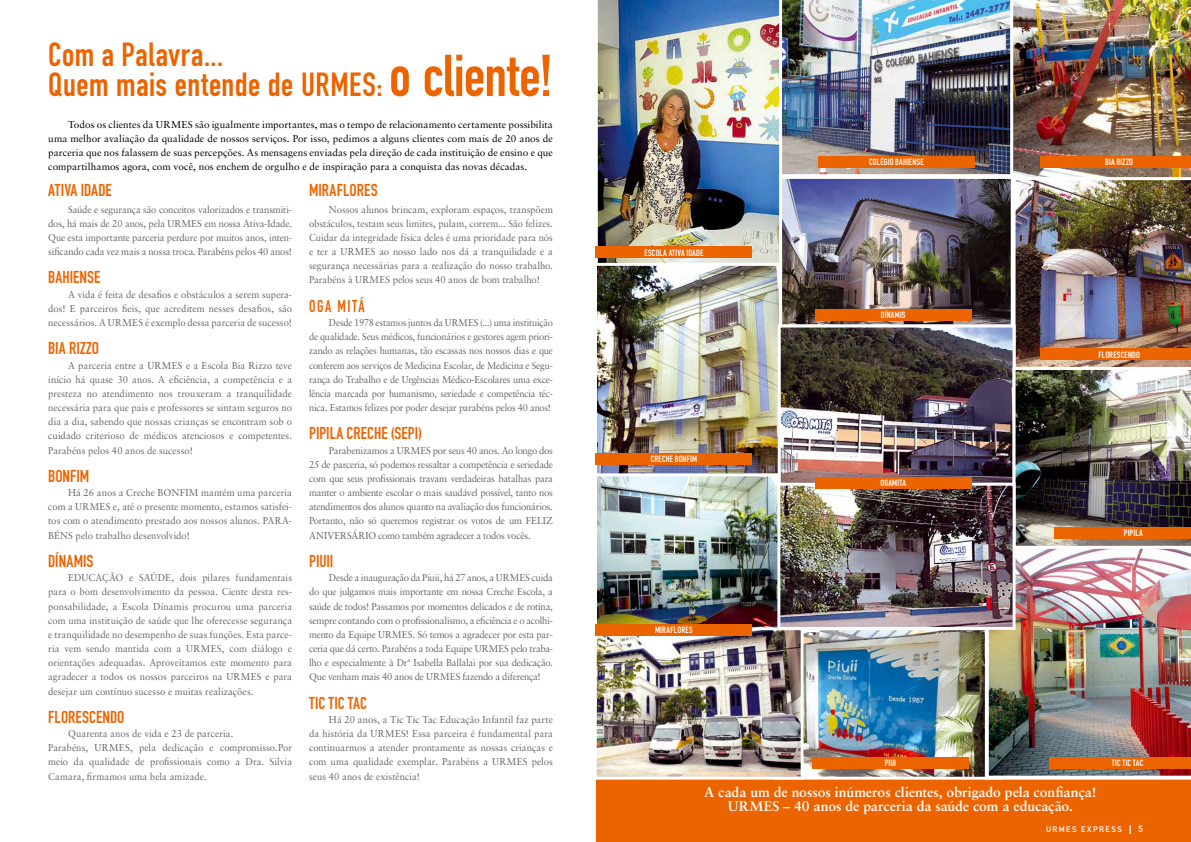
<style>
.page{position:relative;width:1191px;height:842px;background:#fff}
.page>*{position:absolute;margin:0;border:0;box-sizing:border-box;transform-origin:0 0}
.t1{font:33px/30px "DIN Engschrift Std";letter-spacing:.015em;color:#ec6400}
.t2{font:17px "DIN Engschrift Std";color:#ec6400}
.t3{font:17px "DIN Engschrift Std";color:#ec6400;scale:.9 1}
.t4{font:700 14px/14px "Sabon LT Std";letter-spacing:-.005em;color:#fff;text-align:center}
.t5{font:10px/14.2px "Sabon LT Std";color:#68676c;text-align:justify;scale:.95 1}
.t6{font:10px/14.2px "Sabon LT Std";letter-spacing:.005em;color:#000;text-align:justify}
.t7{font:10px/14.2px "Sabon LT Std";color:#68676c;text-align:justify;scale:.93 1}
.t8{font:9px "DIN Engschrift Std";letter-spacing:.015em;color:#fff}
.t9{font:8px "DIN Mittelschrift Std";letter-spacing:.18em;color:#fff}
.s1{font-size:58px}
.s2{font-size:12px}
.s3{font-size:9px}
</style>
<div class="page">
<div style="left:596px;top:778px;width:595px;height:64px;background:#ec6400"></div>
<img style="left:595px;top:0;width:184px;height:263px">
<img style="left:803px;top:631px;width:182px;height:145px">
<div style="left:774px;top:627px;width:228px;height:153px;border:3px solid #fff"></div>
<img style="left:985px;top:549px;width:206px;height:231px">
<img style="left:783px;top:180px;width:226px;height:143px">
<img style="left:779px;top:0;width:231px;height:176px">
<img style="left:598px;top:267px;width:193px;height:206px">
<div style="left:594px;top:263px;width:201px;height:214px;border:3px solid #fff"></div>
<div style="left:779px;top:176px;width:234px;height:151px;border:3px solid #fff"></div>
<img style="left:598px;top:477px;width:179px;height:150px">
<div style="left:594px;top:473px;width:226px;height:159px;border:3px solid #fff"></div>
<img style="left:598px;top:631px;width:201px;height:145px">
<div style="left:594px;top:627px;width:209px;height:153px;border:3px solid #fff"></div>
<img style="left:781px;top:328px;width:229px;height:155px">
<div style="left:777px;top:324px;width:238px;height:171px;border:3px solid #fff"></div>
<img style="left:1010px;top:0;width:181px;height:549px">
<div style="left:595px;top:247px;width:157px;height:11px;background:#ec6400"></div>
<div style="left:814px;top:309px;width:157px;height:11px;background:#ec6400"></div>
<div style="left:818px;top:156px;width:157px;height:11px;background:#ec6400"></div>
<div style="left:1040px;top:156px;width:151px;height:11px;background:#ec6400"></div>
<div style="left:1049px;top:757px;width:142px;height:12px;background:#ec6400"></div>
<div style="left:1054px;top:527px;width:137px;height:11px;background:#ec6400"></div>
<div style="left:595px;top:624px;width:157px;height:11px;background:#ec6400"></div>
<div style="left:812px;top:757px;width:157px;height:12px;background:#ec6400"></div>
<div style="left:1040px;top:349px;width:151px;height:11px;background:#ec6400"></div>
<div style="left:595px;top:454px;width:157px;height:11px;background:#ec6400"></div>
<img style="left:781px;top:487px;width:230px;height:139px">
<div style="left:777px;top:483px;width:238px;height:147px;border:3px solid #fff"></div>
<div style="left:814px;top:477px;width:157px;height:11px;background:#ec6400"></div>
<h1 class="t1" style="left:48px;top:40px;width:506px">Com a Palavra...<br>Quem mais entende de URMES: <span class="s1">o cliente!</span></h1>
<p class="t6" style="left:48px;top:117px;width:506px;text-indent:20px">Todos os clientes da URMES são igualmente importantes, mas o tempo de relacionamento certamente possibilita uma melhor avaliação da qualidade de nossos serviços. Por isso, pedimos a alguns clientes com mais de 20 anos de parceria que nos falassem de suas percepções. As mensagens enviadas pela direção de cada instituição de ensino e que compartilhamos agora, com você, nos enchem de orgulho e de inspiração para a conquista das novas décadas.</p>
<h2 class="t2" style="left:48px;top:180px;width:65px">ATIVA IDADE</h2>
<p class="t5" style="left:48px;top:202px;width:258px;text-indent:20px">Saúde e segurança são conceitos valorizados e transmiti&shy;dos, há mais de 20 anos, pela URMES em nossa Ativa-Idade.<br>Que esta importante parceria perdure por muitos anos, inten&shy;sificando cada vez mais a nossa troca. Parabéns pelos 40 anos!</p>
<h2 class="t2" style="left:48px;top:267px;width:54px">BAHIENSE</h2>
<p class="t5" style="left:48px;top:287px;width:258px;text-indent:20px">A vida é feita de desafios e obstáculos a serem supera&shy;dos! E parceiros fieis, que acreditem nesses desafios, são necessários. A URMES é exemplo dessa parceria de sucesso!</p>
<h2 class="t2" style="left:48px;top:338px;width:52px">BIA RIZZO</h2>
<p class="t5" style="left:48px;top:358px;width:258px;text-indent:20px">A parceria entre a URMES e a Escola Bia Rizzo teve início há quase 30 anos. A eficiência, a competência e a presteza no atendimento nos trouxeram a tranquilidade necessária para que pais e professores se sintam seguros no dia a dia, sabendo que nossas crianças se encontram sob o cuidado criterioso de médicos atenciosos e competentes.<br>Parabéns pelos 40 anos de sucesso!</p>
<h2 class="t2" style="left:48px;top:466px;width:43px">BONFIM</h2>
<p class="t5" style="left:48px;top:485px;width:258px;text-indent:20px">Há 26 anos a Creche BONFIM mantém uma parceria com a URMES e, até o presente momento, estamos satisfei&shy;tos com o atendimento prestado aos nossos alunos. PARA-BÉNS pelo trabalho desenvolvido!</p>
<h2 class="t2" style="left:48px;top:551px;width:47px">DÍNAMIS</h2>
<p class="t5" style="left:48px;top:570px;width:258px;text-indent:20px">EDUCAÇÃO e SAÚDE, dois pilares fundamentais para o bom desenvolvimento da pessoa. Ciente desta res&shy;ponsabilidade, a Escola Dínamis procurou uma parceria com uma instituição de saúde que lhe oferecesse segurança e tranquilidade no desempenho de suas funções. Esta parce&shy;ria vem sendo mantida com a URMES, com diálogo e orientações adequadas. Aproveitamos este momento para agradecer a todos os nossos parceiros na URMES e para desejar um contínuo sucesso e muitas realizações.</p>
<h2 class="t2" style="left:48px;top:707px;width:78px">FLORESCENDO</h2>
<p class="t5" style="left:48px;top:726px;width:258px;text-align:left;text-indent:20px">Quarenta anos de vida e 23 de parceria.<br>Parabéns, URMES, pela dedicação e compromisso.Por meio da qualidade de profissionais como a Dra. Silvia Camara, firmamos uma bela amizade.</p>
<h2 class="t2" style="left:309px;top:180px;width:70px">MIRAFLORES</h2>
<p class="t5" style="left:309px;top:202px;width:258px;text-indent:20px">Nossos alunos brincam, exploram espaços, transpõem obstáculos, testam seus limites, pulam, correm... São felizes.<br>Cuidar da integridade física deles é uma prioridade para nós e ter a URMES ao nosso lado nos dá a tranquilidade e a segurança necessárias para a realização do nosso trabalho.<br>Parabéns à URMES pelos seus 40 anos de bom trabalho!</p>
<h2 class="t3" style="left:309px;top:296px;width:63px">OGA MITÁ</h2>
<p class="t7" style="left:309px;top:315px;width:264px;text-indent:20px">Desde 1978 estamos juntos da URMES (...) uma instituição de qualidade. Seus médicos, funcionários e gestores agem priori&shy;zando as relações humanas, tão escassas nos nossos dias e que conferem aos serviços de Medicina Escolar, de Medicina e Segu&shy;rança do Trabalho e de Urgências Médico-Escolares uma exce&shy;lência marcada por humanismo, seriedade e competência téc&shy;nica. Estamos felizes por poder desejar parabéns pelos 40 anos!</p>
<h2 class="t2" style="left:309px;top:423px;width:115px">PIPILA CRECHE (SEPI)</h2>
<p class="t5" style="left:309px;top:443px;width:258px;text-indent:20px">Parabenizamos a URMES por seus 40 anos. Ao longo dos 25 de parceria, só podemos ressaltar a competência e seriedade com que seus profissionais travam verdadeiras batalhas para manter o ambiente escolar o mais saudável possível, tanto nos atendimentos dos alunos quanto na avaliação dos funcionários.<br>Portanto, não só queremos registrar os votos de um FELIZ ANIVERSÁRIO como também agradecer a todos vocês.</p>
<h2 class="t2" style="left:309px;top:551px;width:26px">PIUII</h2>
<p class="t5" style="left:309px;top:570px;width:258px;text-indent:20px">Desde a inauguração da Piuii, há 27 anos, a URMES cuida do que julgamos mais importante em nossa Creche Escola, a saúde de todos! Passamos por momentos delicados e de rotina, sempre contando com o profissionalismo, a eficiência e o acolhi&shy;mento da Equipe URMES. Só temos a agradecer por esta par&shy;ceria que dá certo. Parabéns a toda Equipe URMES pelo traba&shy;lho e especialmente à Drª Isabella Ballalai por sua dedicação.<br>Que venham mais 40 anos de URMES fazendo a diferença!</p>
<h2 class="t2" style="left:309px;top:693px;width:60px">TIC TIC TAC</h2>
<p class="t5" style="left:309px;top:712px;width:258px;text-indent:20px">Há 20 anos, a Tic Tic Tac Educação Infantil faz parte da história da URMES! Essa parceira é fundamental para continuarmos a atender prontamente as nossas crianças e com uma qualidade exemplar. Parabéns a URMES pelos seus 40 anos de existência!</p>
<p class="t8" style="left:644px;top:247px;width:60px">ESCOLA ATIVA IDADE</p>
<p class="t8" style="left:650px;top:454px;width:48px">CRECHE BONFIM</p>
<p class="t8" style="left:655px;top:625px;width:39px">MIRAFLORES</p>
<p class="t8" style="left:869px;top:156px;width:56px">COLÉGIO BAHIENSE</p>
<p class="t8" style="left:1105px;top:156px;width:29px">BIA RIZZO</p>
<p class="t8" style="left:881px;top:309px;width:26px">DÍNAMIS</p>
<p class="t8" style="left:880px;top:477px;width:27px">OGAMITA</p>
<p class="t8" style="left:884px;top:758px;width:13px">PIUI</p>
<p class="t8" style="left:1098px;top:349px;width:43px">FLORESCENDO</p>
<p class="t8" style="left:1123px;top:527px;width:20px">PIPILA</p>
<p class="t8" style="left:1111px;top:758px;width:33px">TIC TIC TAC</p>
<h3 class="t4" style="left:704px;top:785px;width:393px">A cada um de nossos inúmeros clientes, obrigado pela confiança!<br>URMES – 40 anos de parceria da saúde com a educação.</h3>
<p class="t9" style="left:1046px;top:825px;width:98px">URMES EXPRESS <span class="s2">I</span> <span class="s3">5</span></p>
</div>
